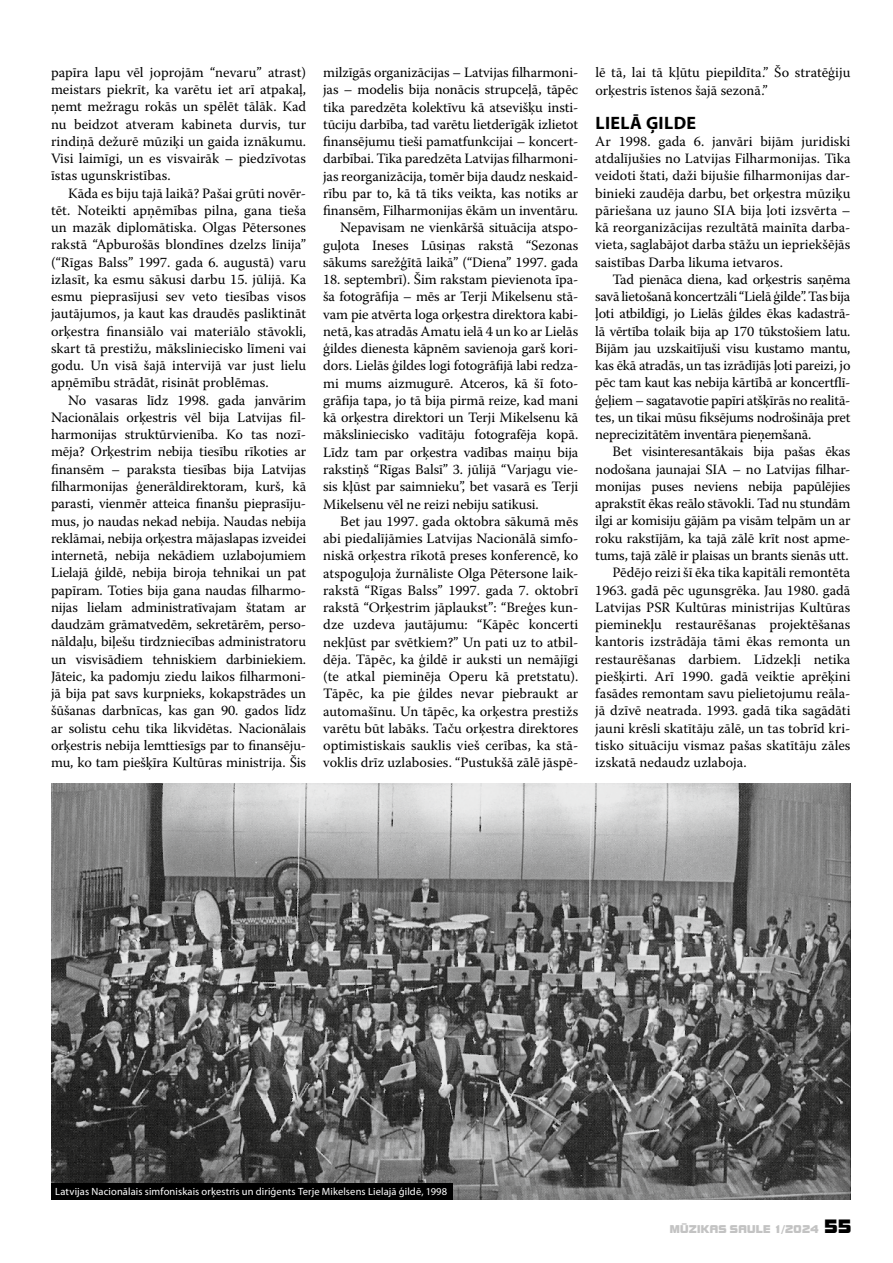
<style>
.page{position:relative;width:893px;height:1263px;background:#fff}
.page>*{position:absolute;margin:0;border:0;box-sizing:border-box;transform-origin:0 0}
.t1{font:700 18px "Myriad Pro";letter-spacing:.02em;color:#000}
.t2{font:14.25px/17.2px "Warnock Pro";letter-spacing:-.005em;color:#000;text-align:justify}
.t3{font:10.5px "Myriad Pro";letter-spacing:.01em;color:#fff}
.t4{font:10.5px "Bolt Bold LAT";letter-spacing:.02em;color:#c3c3c3}
.s1{font-size:18px;color:#000}
</style>
<div class="page">
<img style="left:51px;top:784px;width:799px;height:415px">
<div style="left:51px;top:1183px;width:401px;height:16px;background:#000"></div>
<p class="t2" style="left:51px;top:63px;width:257px">papīra lapu vēl joprojām “nevaru” atrast) meistars piekrīt, ka varētu iet arī atpakaļ, ņemt mežragu rokās un spēlēt tālāk. Kad nu beidzot atveram kabineta durvis, tur rindiņā dežurē mūziķi un gaida iznākumu.<br>Visi laimīgi, un es visvairāk – piedzīvotas īstas ugunskristības.</p>
<p class="t2" style="left:51px;top:184px;width:257px;text-indent:17px">Kāda es biju tajā laikā? Pašai grūti novēr&shy;tēt. Noteikti apņēmības pilna, gana tieša un mazāk diplomātiska. Olgas Pētersones rakstā “Apburošās blondīnes dzelzs līnija” (“Rīgas Balss” 1997. gada 6. augustā) varu izlasīt, ka esmu sākusi darbu 15. jūlijā. Ka esmu pieprasījusi sev veto tiesības visos jautājumos, ja kaut kas draudēs pasliktināt orķestra finansiālo vai materiālo stāvokli, skart tā prestižu, māksliniecisko līmeni vai godu. Un visā šajā intervijā var just lielu apņēmību strādāt, risināt problēmas.</p>
<p class="t2" style="left:51px;top:391px;width:257px;text-indent:17px">No vasaras līdz 1998. gada janvārim Nacionālais orķestris vēl bija Latvijas fil&shy;harmonijas struktūrvienība. Ko tas nozī&shy;mēja? Orķestrim nebija tiesību rīkoties ar finansēm – paraksta tiesības bija Latvijas filharmonijas ģenerāldirektoram, kurš, kā parasti, vienmēr atteica finanšu pieprasīju&shy;mus, jo naudas nekad nebija. Naudas nebija reklāmai, nebija orķestra mājaslapas izveidei internetā, nebija nekādiem uzlabojumiem Lielajā ģildē, nebija biroja tehnikai un pat papīram. Toties bija gana naudas filharmo&shy;nijas lielam administratīvajam štatam ar daudzām grāmatvedēm, sekretārēm, perso&shy;nāldaļu, biļešu tirdzniecības administratoru un visvisādiem tehniskiem darbiniekiem.<br>Jāteic, ka padomju ziedu laikos filharmoni&shy;jā bija pat savs kurpnieks, kokapstrādes un šūšanas darbnīcas, kas gan 90. gados līdz ar solistu cehu tika likvidētas. Nacionālais orķestris nebija lemttiesīgs par to finansēju&shy;mu, ko tam piešķīra Kultūras ministrija. Šis</p>
<p class="t2" style="left:323px;top:64px;width:257px;text-align:right">milzīgās organizācijas – Latvijas filharmoni&shy;jas – modelis bija nonācis strupceļā, tāpēc tika paredzēta kolektīvu kā atsevišķu insti&shy;tūciju darbība, tad varētu lietderīgāk izlietot finansējumu tieši pamatfunkcijai – koncert&shy;darbībai. Tika paredzēta Latvijas filharmoni&shy;jas reorganizācija, tomēr bija daudz neskaid&shy;rību par to, kā tā tiks veikta, kas notiks ar finansēm, Filharmonijas ēkām un inventāru.<br>Nepavisam ne vienkāršā situācija atspo&shy;guļota Ineses Lūsiņas rakstā “Sezonas sākums sarežģītā laikā” (“Diena” 1997. gada</p>
<p class="t2" style="left:323px;top:271px;width:257px">18. septembrī). Šim rakstam pievienota īpa&shy;ša fotogrāfija – mēs ar Terji Mikelsenu stā&shy;vam pie atvērta loga orķestra direktora kabi&shy;netā, kas atradās Amatu ielā 4 un ko ar Lielās ģildes dienesta kāpnēm savienoja garš kori&shy;dors. Lielās ģildes logi fotogrāfijā labi redza&shy;mi mums aizmugurē. Atceros, kā šī foto&shy;grāfija tapa, jo tā bija pirmā reize, kad mani kā orķestra direktori un Terji Mikelsenu kā māksliniecisko vadītāju fotografēja kopā.<br>Līdz tam par orķestra vadības maiņu bija rakstiņš “Rīgas Balsī” 3. jūlijā “Varjagu vie&shy;sis kļūst par saimnieku”, bet vasarā es Terji Mikelsenu vēl ne reizi nebiju satikusi.</p>
<p class="t2" style="left:323px;top:512px;width:257px;text-indent:17px">Bet jau 1997. gada oktobra sākumā mēs abi piedalījāmies Latvijas Nacionālā simfo&shy;niskā orķestra rīkotā preses konferencē, ko atspoguļoja žurnāliste Olga Pētersone laik&shy;rakstā “Rīgas Balss” 1997. gada 7. oktobrī rakstā “Orķestrim jāplaukst”: “Breģes kun&shy;dze uzdeva jautājumu: “Kāpēc koncerti nekļūst par svētkiem?” Un pati uz to atbil&shy;dēja. Tāpēc, ka ģildē ir auksti un nemājīgi (te atkal pieminēja Operu kā pretstatu).<br>Tāpēc, ka pie ģildes nevar piebraukt ar automašīnu. Un tāpēc, ka orķestra prestižs varētu būt labāks. Taču orķestra direktores optimistiskais sauklis vieš cerības, ka stā&shy;voklis drīz uzlabosies. “Pustukšā zālē jāspē-</p>
<p class="t2" style="left:595px;top:64px;width:257px">lē tā, lai tā kļūtu piepildīta.” Šo stratēģiju orķestris īstenos šajā sezonā.”</p>
<p class="t1" style="left:595px;top:112px;width:102px">LIELĀ ĢILDE</p>
<p class="t2" style="left:595px;top:132px;width:257px">Ar 1998. gada 6. janvāri bijām juridiski atdalījušies no Latvijas Filharmonijas. Tika veidoti štati, daži bijušie filharmonijas dar&shy;binieki zaudēja darbu, bet orķestra mūziķu pāriešana uz jauno SIA bija ļoti izsvērta – kā reorganizācijas rezultātā mainīta darba&shy;vieta, saglabājot darba stāžu un iepriekšējās saistības Darba likuma ietvaros.</p>
<p class="t2" style="left:595px;top:270px;width:257px;text-indent:17px">Tad pienāca diena, kad orķestris saņēma savā lietošanā koncertzāli “Lielā ģilde”. Tas bija ļoti atbildīgi, jo Lielās ģildes ēkas kadastrā&shy;lā vērtība tolaik bija ap 170 tūkstošiem latu.<br>Bijām jau uzskaitījuši visu kustamo mantu, kas ēkā atradās, un tas izrādījās ļoti pareizi, jo pēc tam kaut kas nebija kārtībā ar koncertflī&shy;ģeļiem – sagatavotie papīri atšķīrās no realitā&shy;tes, un tikai mūsu fiksējums nodrošināja pret neprecizitātēm inventāra pieņemšanā.</p>
<p class="t2" style="left:612px;top:443px;width:240px">Bet visinteresantākais bija pašas ēkas</p>
<p class="t2" style="left:595px;top:460px;width:257px">nodošana jaunajai SIA – no Latvijas filhar-</p>
<p class="t2" style="left:595px;top:477px;width:257px">monijas puses neviens nebija papūlējies</p>
<p class="t2" style="left:595px;top:495px;width:257px">aprakstīt ēkas reālo stāvokli. Tad nu stundām</p>
<p class="t2" style="left:595px;top:512px;width:257px">ilgi ar komisiju gājām pa visām telpām un ar</p>
<p class="t2" style="left:595px;top:529px;width:257px">roku rakstījām, ka tajā zālē krīt nost apme-</p>
<p class="t2" style="left:595px;top:546px;width:255px">tums, tajā zālē ir plaisas un brants sienās utt.</p>
<p class="t2" style="left:612px;top:564px;width:240px">Pēdējo reizi šī ēka tika kapitāli remontēta</p>
<p class="t2" style="left:595px;top:581px;width:257px">1963. gadā pēc ugunsgrēka. Jau 1980. gadā</p>
<p class="t2" style="left:595px;top:598px;width:257px">Latvijas PSR Kultūras ministrijas Kultūras</p>
<p class="t2" style="left:595px;top:615px;width:257px">pieminekļu restaurēšanas projektēšanas</p>
<p class="t2" style="left:595px;top:633px;width:257px">kantoris izstrādāja tāmi ēkas remonta un</p>
<p class="t2" style="left:595px;top:650px;width:257px">restaurēšanas darbiem. Līdzekļi netika</p>
<p class="t2" style="left:595px;top:667px;width:257px">piešķirti. Arī 1990. gadā veiktie aprēķini</p>
<p class="t2" style="left:595px;top:684px;width:257px">fasādes remontam savu pielietojumu reāla-</p>
<p class="t2" style="left:595px;top:702px;width:257px">jā dzīvē neatrada. 1993. gadā tika sagādāti</p>
<p class="t2" style="left:595px;top:719px;width:257px">jauni krēsli skatītāju zālē, un tas tobrīd kri-</p>
<p class="t2" style="left:595px;top:736px;width:257px">tisko situāciju vismaz pašas skatītāju zāles</p>
<p class="t2" style="left:595px;top:753px;width:153px">izskatā nedaudz uzlaboja.</p>
<p class="t3" style="left:55px;top:1186px;width:393px">Latvijas Nacionālais simfoniskais orķestris un diriģents Terje Mikelsens Lielajā ģildē, 1998</p>
<p class="t4" style="left:670px;top:1224px;width:183px">MŪZIKAS SAULE 1/2024 <span class="s1">55</span></p>
</div>
